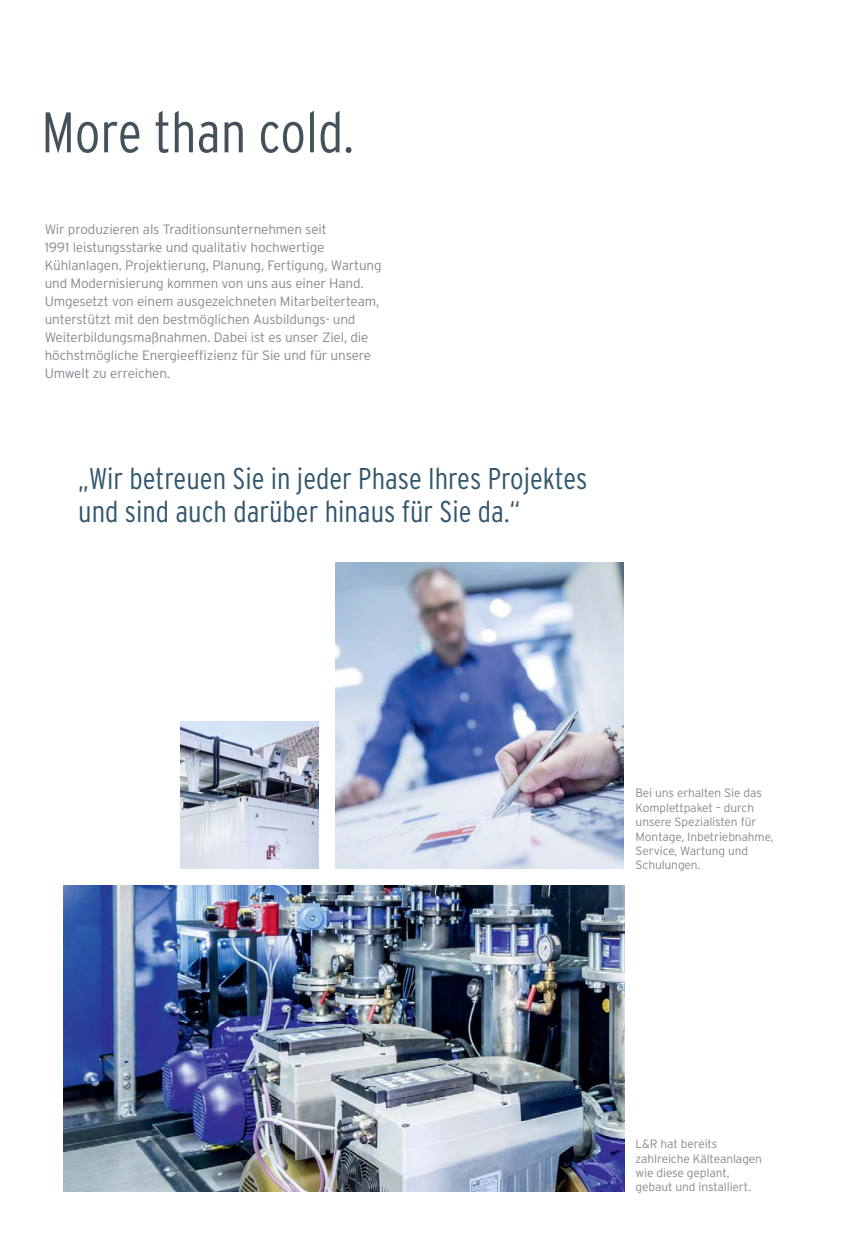
<style>
.page{position:relative;width:851px;height:1246px;background:#fff}
.page>*{position:absolute;margin:0;border:0;box-sizing:border-box;transform-origin:0 0}
.t1{font:300 condensed 57px "Interstate";color:#43525a}
.t2{font:300 condensed 30px/33px "Interstate";color:#31566d}
.t3{font:300 13.5px/18px "Interstate";letter-spacing:-.01em;color:#878990}
.t4{font:300 12px/14.4px "Interstate";letter-spacing:-.01em;color:#878990}
</style>
<div class="page">
<img style="left:64px;top:885px;width:560px;height:306px">
<img style="left:335px;top:562px;width:288px;height:306px">
<img style="left:180px;top:721px;width:138px;height:147px">
<h1 class="t1" style="left:42px;top:111px;width:313px">More than cold.</h1>
<p class="t3" style="left:45px;top:222px;width:338px">Wir produzieren als Traditionsunternehmen seit<br>1991 leistungsstarke und qualitativ hochwertige Kühlanlagen. Projektierung, Planung, Fertigung, Wartung und Modernisierung kommen von uns aus einer Hand.<br>Umgesetzt von einem ausgezeichneten Mitarbeiterteam, unterstützt mit den bestmöglichen Ausbildungs- und Weiterbildungsmaßnahmen. Dabei ist es unser Ziel, die höchstmögliche Energieeffizienz für Sie und für unsere Umwelt zu erreichen.</p>
<h2 class="t2" style="left:78px;top:464px;width:510px">„Wir betreuen Sie in jeder Phase Ihres Projektes und sind auch darüber hinaus für Sie da.“</h2>
<p class="t4" style="left:635px;top:787px;width:139px">Bei uns erhalten Sie das<br>Komplettpaket – durch unsere Spezialisten für<br>Montage, Inbetriebnahme,<br>Service, Wartung und<br>Schulungen.</p>
<p class="t4" style="left:635px;top:1138px;width:128px">L&amp;R hat bereits zahlreiche Kälte anlagen wie diese geplant, gebaut und installiert.</p>
</div>
